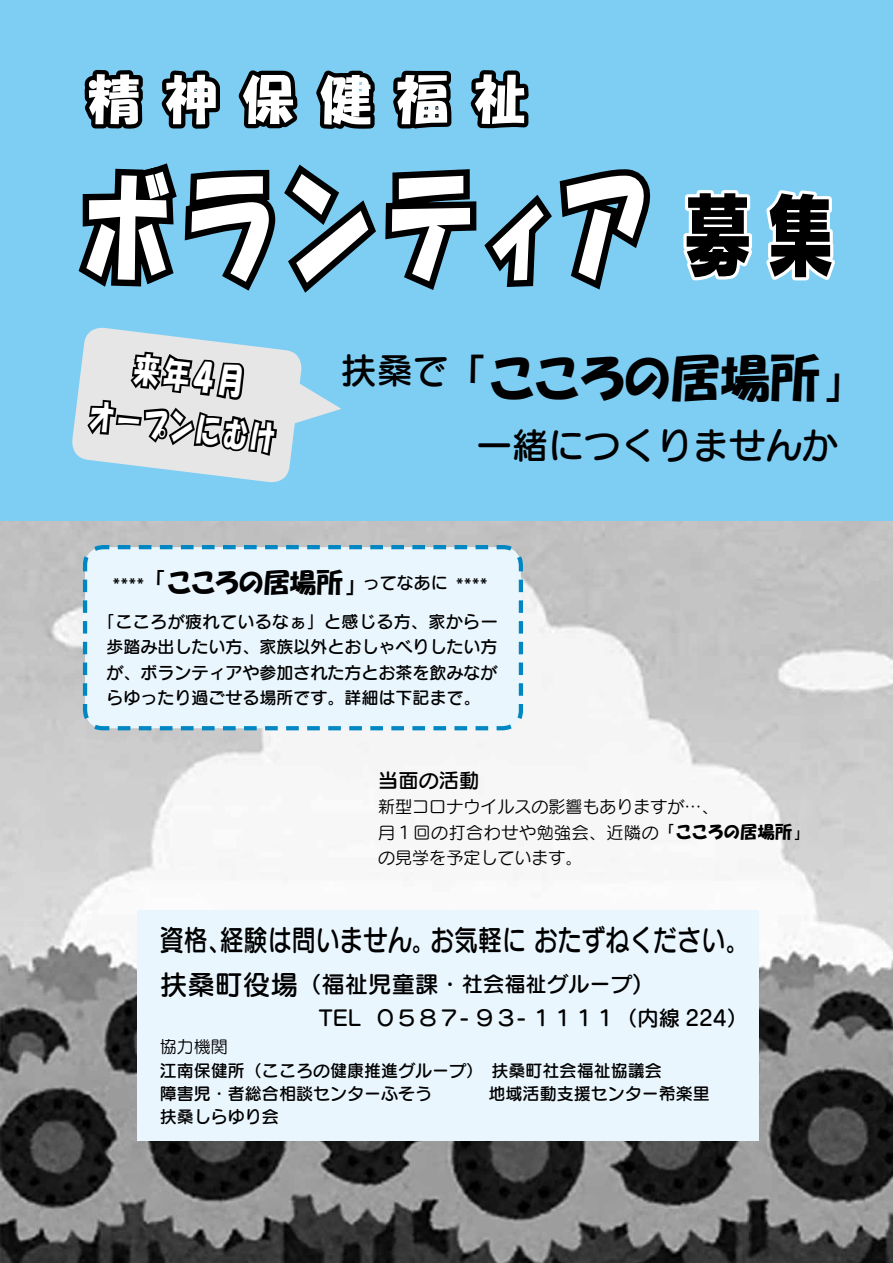
<style>
.page{position:relative;width:893px;height:1263px;background:#fff}
.page>*{position:absolute;margin:0;border:0;box-sizing:border-box;transform-origin:0 0}
.t1{font:120.6px "HGP Soei Kakupoptai";letter-spacing:.22em;color:#fff;scale:.74 1}
.t2{font:52.05px "HGP Soei Kakupoptai";color:#fff}
.t3{font:49.95px "HGP Soei Kakupoptai";color:#000}
.t4{font:36.15px "Seurat Pro DB";color:#000}
.t5{font:34.5px/52.1px "HGP Soei Kakupoptai";color:#fff;text-align:center;scale:.74 1}
.t6{font:29.4px "Seurat Pro DB";color:#000;scale:.82 1}
.t7{font:26.55px "HGP Soei Kakupoptai";color:#000}
.t8{font:23.4px "Seurat Pro DB";color:#000}
.t9{font:21.3px "Seurat Pro DB";color:#000}
.t10{font:20.25px "Seurat Pro DB";color:#000}
.t11{font:16.95px/25.5px "Seurat Pro DB";color:#000;text-align:center}
.t12{font:16.95px/25.5px "Seurat Pro M";color:#000}
.s1{font-family:"Rodin Rose Pro EB";font-size:93.3px;color:#000}
.s2{font-family:"Seurat Pro DB";font-size:15.9px}
.s3{font-family:"Seurat Pro DB";font-size:16.95px}
.s4{font-family:"HGP Soei Kakupoptai"}
.s5{font-size:27.6px}
.s6{font-size:21.3px}
</style>
<div class="page">
<img style="left:0;top:521px;width:893px;height:742px">
<div style="left:0;top:0;width:893px;height:521px;background:#7ecef4"></div>
<svg style="left:84px;top:69px;width:59px;height:60px;background:#121e23"></svg>
<svg style="left:161px;top:70px;width:368px;height:59px"></svg>
<svg style="left:78px;top:163px;width:573px;height:130px"></svg>
<svg style="left:683px;top:190px;width:152px;height:91px"></svg>
<svg style="left:81px;top:543px;width:444px;height:189px;background:#e0f0f8"></svg>
<div style="left:137px;top:910px;width:621px;height:230px;background:#eaf6fd"></div>
<svg style="left:72px;top:327px;width:269px;height:156px"></svg>
<h2 class="t2" style="left:88px;top:73px;width:440px">精 神 保 健 福 祉</h2>
<h1 class="t1" style="left:84px;top:166px;width:1016px">ボランティア<span class="s1">募集</span></h1>
<h3 class="t5" style="left:100px;top:338px;width:252px;rotate:7deg">来年４月<br>オープンにむけ</h3>
<h3 class="t3" style="left:341px;top:353px;width:506px"><sup>扶桑で</sup>「こころの居場所」</h3>
<h3 class="t4" style="left:476px;top:422px;width:363px">一緒につくりませんか</h3>
<h3 class="t7" style="left:112px;top:569px;width:377px"><span class="s2">****</span> 「こころの居場所」<span class="s3">ってなあに</span> <span class="s2">****</span></h3>
<p class="t11" style="left:98px;top:608px;width:401px">「こころが疲れているなぁ」と感じる方、家から一歩踏み出したい方、家族以外とおしゃべりしたい方が、ボランティアや参加された方とお茶を飲みながらゆったり過ごせる場所です。詳細は下記まで。</p>
<p class="t10" style="left:378px;top:767px;width:102px">当面の活動</p>
<p class="t12" style="left:378px;top:793px;width:425px">新型コロナウイルスの影響もありますが…、<br>月１回の打合わせや勉強会、近隣の<span class="s4">「こころの居場所」</span>の見学を予定しています。</p>
<h3 class="t6" style="left:160px;top:921px;width:720px">資格、経験は問いません。お気軽に おたずねください。</h3>
<h3 class="t8" style="left:160px;top:969px;width:497px"><span class="s5">扶桑町役場</span>（福祉児童課・<span class="s6">社会福祉グループ</span>）</h3>
<p class="t9" style="left:319px;top:1004px;width:431px">TEL ０５８７- ９３- １１１１（内線 224）</p>
<p class="t12" style="left:160px;top:1033px;width:87px">協力機関　</p>
<p class="t11" style="left:160px;top:1058px;width:551px;line-height:23.4px;text-align:left">江南保健所（こころの健康推進グループ）　扶桑町社会福祉協議会<br>障害児・者総合相談センターふそう　　　 地域活動支援センター希楽里扶桑しらゆり会</p>
</div>
